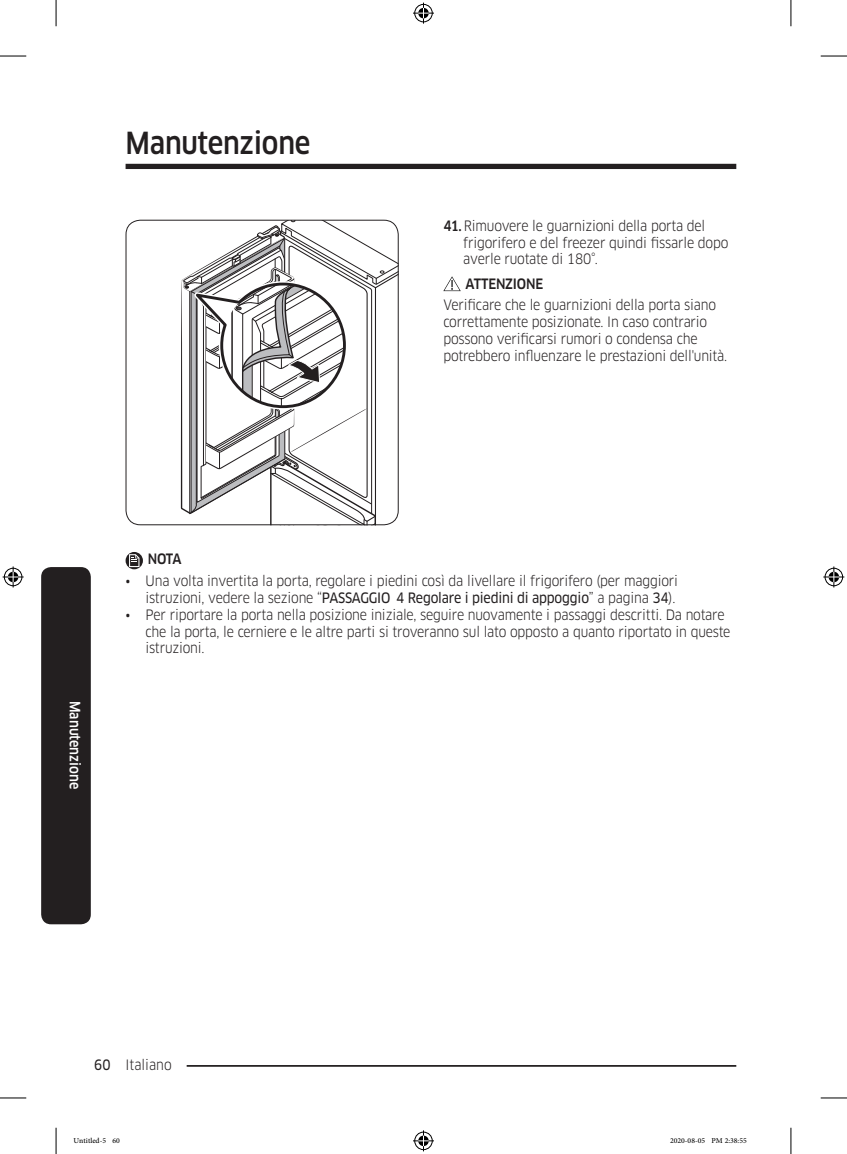
<style>
.page{position:relative;width:847px;height:1154px;background:#fff}
.page>*{position:absolute;margin:0;border:0;box-sizing:border-box;transform-origin:0 0}
.t1{font:500 29.75px "Samsung Clan Pro";letter-spacing:-.01em;color:#231f20;scale:.9 1}
.t2{font:14px/16.8px "Samsung Clan Pro";letter-spacing:-.015em;color:#231f20;scale:.9 1}
.DL_DT_Icon{font:500 14px "Samsung Clan Pro";letter-spacing:-.015em;color:#231f20;scale:.9 1}
.Sidebar{font:500 14px "Samsung Clan Pro";color:#fff;scale:.9 1}
.t3{font:10.5px "Adobe Arabic";color:#000}
.s1{font-weight:500}
.s2{font-family:"Samsung Clan Pro News"}
</style>
<div class="page">
<div style="left:125px;top:164px;width:611px;height:5px;background:#231f20"></div>
<hr style="left:125px;top:1065px;width:611px;height:2px;background:#231f20">
<div style="left:111px;top:1055px;width:75px;height:17px;background:#fff"></div>
<div style="left:41px;top:567px;width:50px;height:357px;background:#231f20;border-radius:10px"></div>
<svg style="left:181px;top:220px;width:217px;height:305px"></svg>
<div style="left:125px;top:220px;width:273px;height:305px;border:1px solid #231f20;border-radius:14px"></div>
<svg style="left:443px;top:276px;width:17px;height:15px"></svg>
<svg style="left:125px;top:552px;width:18px;height:17px"></svg>
<svg style="left:129px;top:554px;width:10px;height:13px"></svg>
<svg style="left:0;top:56px;width:26px;height:1px"></svg>
<svg style="left:820px;top:56px;width:26px;height:1px"></svg>
<svg style="left:0;top:1097px;width:26px;height:1px"></svg>
<svg style="left:820px;top:1097px;width:26px;height:1px"></svg>
<svg style="left:56px;top:0;width:1px;height:26px"></svg>
<svg style="left:56px;top:1128px;width:1px;height:26px"></svg>
<svg style="left:790px;top:0;width:1px;height:26px"></svg>
<svg style="left:790px;top:1128px;width:1px;height:26px"></svg>
<svg style="left:413px;top:3px;width:21px;height:21px"></svg>
<svg style="left:413px;top:1130px;width:21px;height:21px"></svg>
<svg style="left:3px;top:566px;width:21px;height:21px"></svg>
<svg style="left:823px;top:566px;width:21px;height:21px"></svg>
<h1 class="t1" style="left:125px;top:125px;width:207px">Manutenzione</h1>
<p class="t2" style="left:463px;top:217px;width:296px;text-indent:-20px"><span class="s1">41.</span> Rimuovere le guarnizioni della porta del frigorifero e del freezer quindi fissarle dopo averle ruotate di 180°.</p>
<p class="DL_DT_Icon" style="left:465px;top:275px;width:88px">ATTENZIONE</p>
<p class="t2" style="left:443px;top:297px;width:317px">Verificare che le guarnizioni della porta siano correttamente posizionate. In caso contrario possono verificarsi rumori o condensa che potrebbero influenzare le prestazioni dell'unità.</p>
<p class="Sidebar" style="left:83px;top:701px;width:100px;rotate:90deg">Manutenzione</p>
<p class="DL_DT_Icon" style="left:148px;top:551px;width:39px">NOTA</p>
<p class="t2" style="left:125px;top:572px;width:615px;text-align:right">• Una volta invertita la porta, regolare i piedini così da livellare il frigorifero (per maggiori istruzioni, vedere la sezione “<span class="s2">PASSAGGIO 4 Regolare i piedini di appoggio</span>” a pagina <span class="s2">34</span>).</p>
<p class="t2" style="left:145px;top:606px;width:651px;text-indent:-20px">• Per riportare la porta nella posizione iniziale, seguire nuovamente i passaggi descritti. Da notare che la porta, le cerniere e le altre parti si troveranno sul lato opposto a quanto riportato in queste istruzioni.</p>
<p class="t2" style="left:94px;top:1056px;width:87px"><span class="s2">60</span> Italiano</p>
<p class="t3" style="left:74px;top:1133px;width:48px">Untitled-5 60</p>
<p class="t3" style="left:669px;top:1133px;width:78px">2020-08-05 PM 2:38:55</p>
</div>
